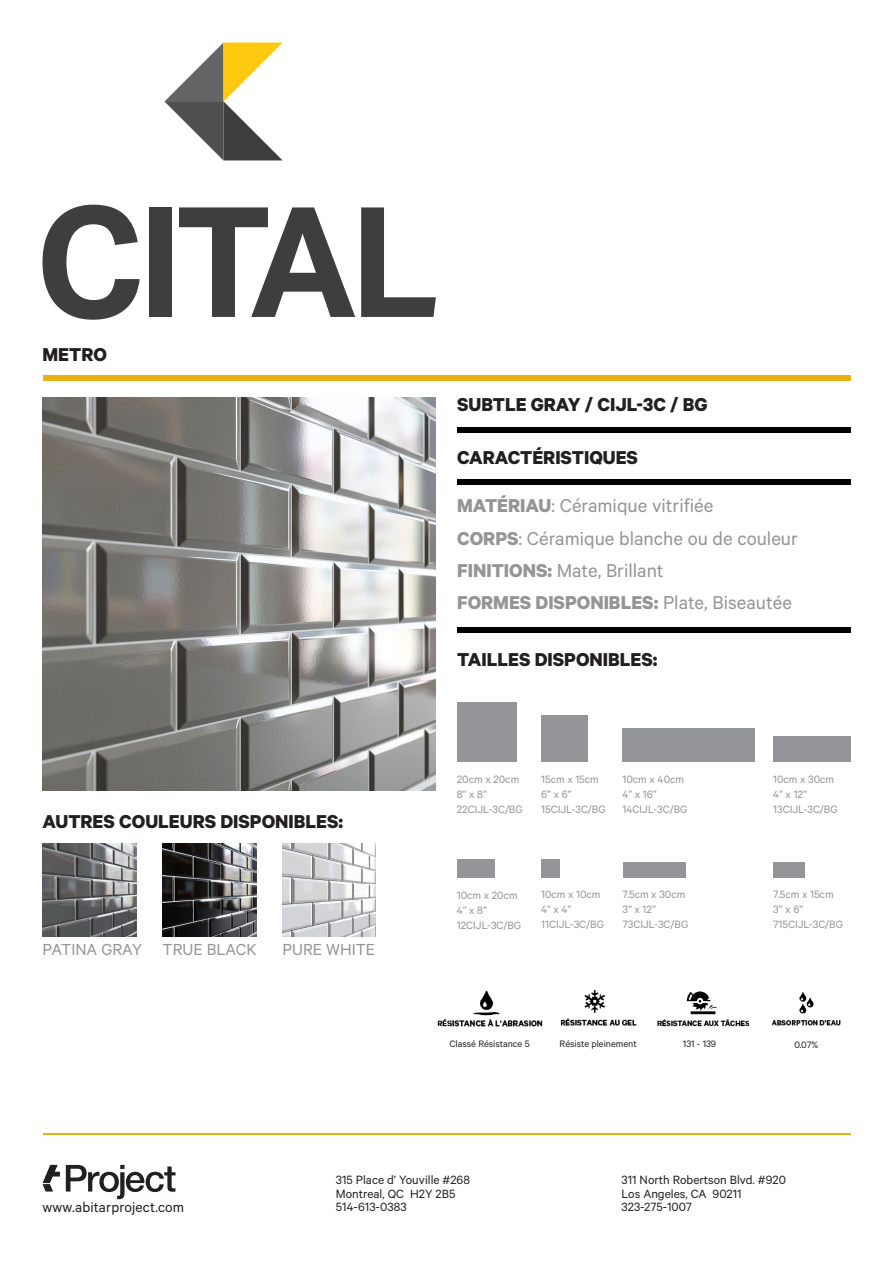
<style>
.page{position:relative;width:893px;height:1263px;background:#fff}
.page>*{position:absolute;margin:0;border:0;box-sizing:border-box;transform-origin:0 0}
.t1{font:21px/32.2px "Calibre";color:#939598}
.Calibre_Headings{font:700 21px "Calibre";color:#231f1f}
.Small_Infos{font:18px "Calibre";color:#939598}
.t2{font:15.75px "Calibre";letter-spacing:.01em;color:#231f20}
.t3{font:13.5px/13.5px "Calibre";color:#231f20}
.Body_Text{font:12px "Calibre";color:#939598}
.t4{font:10.5px "Calibre";color:#231f20}
.s1{font-weight:700}
</style>
<div class="page">
<img style="left:772px;top:992px;width:69px;height:34px">
<svg style="left:43px;top:205px;width:97px;height:115px"></svg>
<div style="left:149px;top:207px;width:22px;height:110px;background:#3e3e3f"></div>
<svg style="left:179px;top:207px;width:176px;height:110px"></svg>
<svg style="left:361px;top:207px;width:75px;height:110px"></svg>
<svg style="left:164px;top:43px;width:118px;height:117px"></svg>
<div style="left:457px;top:427px;width:393px;height:6px;background:#000"></div>
<div style="left:457px;top:627px;width:393px;height:6px;background:#000"></div>
<div style="left:457px;top:479px;width:393px;height:5px;background:#000"></div>
<div style="left:43px;top:375px;width:807px;height:6px;background:#efb012"></div>
<hr style="left:43px;top:1134px;width:807px;height:1px;background:#efb012">
<svg style="left:43px;top:1165px;width:17px;height:26px"></svg>
<svg style="left:66px;top:1165px;width:110px;height:34px"></svg>
<img style="left:437px;top:990px;width:106px;height:37px">
<img style="left:560px;top:990px;width:76px;height:36px">
<img style="left:657px;top:991px;width:93px;height:36px">
<div style="left:457px;top:703px;width:60px;height:59px;background:#939598"></div>
<div style="left:541px;top:715px;width:47px;height:47px;background:#939598"></div>
<div style="left:622px;top:728px;width:133px;height:33px;background:#939598"></div>
<div style="left:773px;top:736px;width:77px;height:26px;background:#939598"></div>
<div style="left:457px;top:859px;width:37px;height:19px;background:#939598"></div>
<div style="left:541px;top:859px;width:19px;height:19px;background:#939598"></div>
<div style="left:623px;top:862px;width:62px;height:16px;background:#939598"></div>
<div style="left:773px;top:862px;width:31px;height:16px;background:#939598"></div>
<img style="left:43px;top:398px;width:393px;height:393px">
<img style="left:43px;top:843px;width:93px;height:93px">
<img style="left:162px;top:843px;width:94px;height:93px">
<img style="left:282px;top:843px;width:94px;height:93px">
<h1 class="Calibre_Headings" style="left:43px;top:342px;width:66px">METRO</h1>
<h1 class="Calibre_Headings" style="left:43px;top:809px;width:302px">AUTRES COULEURS DISPONIBLES:</h1>
<p class="Small_Infos" style="left:43px;top:939px;width:101px">PATINA GRAY</p>
<p class="Small_Infos" style="left:162px;top:939px;width:96px">TRUE BLACK</p>
<p class="Small_Infos" style="left:282px;top:939px;width:94px">PURE WHITE</p>
<p class="Calibre_Headings" style="left:457px;top:392px;width:252px">SUBTLE GRAY / CIJL-3C / BG</p>
<h1 class="Calibre_Headings" style="left:457px;top:445px;width:182px">CARACTÉRISTIQUES</h1>
<h1 class="t1" style="left:457px;top:489px;width:342px"><span class="s1">MATÉRIAU</span>: Céramique vitrifiée<br><span class="s1">CORPS</span>: Céramique blanche ou de couleur <span class="s1">FINITIONS:</span> Mate, Brillant<br><span class="s1">FORMES DISPONIBLES:</span> Plate, Biseautée</h1>
<h1 class="Calibre_Headings" style="left:457px;top:646px;width:202px">TAILLES DISPONIBLES:</h1>
<p class="Body_Text" style="left:457px;top:772px;width:64px">20cm x 20cm</p>
<p class="Body_Text" style="left:457px;top:787px;width:32px">8” x 8”</p>
<p class="Body_Text" style="left:457px;top:802px;width:68px">22CIJL-3C/BG</p>
<p class="Body_Text" style="left:541px;top:772px;width:59px">15cm x 15cm</p>
<p class="Body_Text" style="left:541px;top:787px;width:32px">6” x 6”</p>
<p class="Body_Text" style="left:541px;top:802px;width:66px">15CIJL-3C/BG</p>
<p class="Body_Text" style="left:622px;top:772px;width:63px">10cm x 40cm</p>
<p class="Body_Text" style="left:622px;top:787px;width:36px">4” x 16”</p>
<p class="Body_Text" style="left:622px;top:802px;width:67px">14CIJL-3C/BG</p>
<p class="Body_Text" style="left:773px;top:772px;width:62px">10cm x 30cm</p>
<p class="Body_Text" style="left:773px;top:787px;width:35px">4” x 12”</p>
<p class="Body_Text" style="left:773px;top:802px;width:66px">13CIJL-3C/BG</p>
<p class="Body_Text" style="left:457px;top:888px;width:62px">10cm x 20cm</p>
<p class="Body_Text" style="left:457px;top:903px;width:32px">4” x 8”</p>
<p class="Body_Text" style="left:457px;top:918px;width:66px">12CIJL-3C/BG</p>
<p class="Body_Text" style="left:541px;top:888px;width:61px">10cm x 10cm</p>
<p class="Body_Text" style="left:541px;top:903px;width:32px">4” x 4”</p>
<p class="Body_Text" style="left:541px;top:918px;width:64px">11CIJL-3C/BG</p>
<p class="Body_Text" style="left:622px;top:888px;width:64px">7.5cm x 30cm</p>
<p class="Body_Text" style="left:622px;top:903px;width:35px">3” x 12”</p>
<p class="Body_Text" style="left:622px;top:918px;width:67px">73CIJL-3C/BG</p>
<p class="Body_Text" style="left:773px;top:888px;width:62px">7.5cm x 15cm</p>
<p class="Body_Text" style="left:773px;top:903px;width:32px">3” x 6”</p>
<p class="Body_Text" style="left:773px;top:918px;width:71px">715CIJL-3C/BG</p>
<p class="t4" style="left:449px;top:1038px;width:82px">Classé Résistance 5</p>
<p class="t4" style="left:683px;top:1038px;width:35px">131 - 139</p>
<p class="t4" style="left:560px;top:1038px;width:79px">Résiste pleinement</p>
<p class="t4" style="left:794px;top:1038px;width:25px">0.07%</p>
<p class="t3" style="left:336px;top:1173px;width:136px">315 Place d’ Youville #268<br>Montreal, QC H2Y 2B5<br>514-613-0383</p>
<p class="t3" style="left:622px;top:1173px;width:166px">311 North Robertson Blvd. #920<br>Los Angeles, CA 90211</p>
<h3 class="t2" style="left:43px;top:1197px;width:143px">www.abitarproject.com</h3>
<p class="t3" style="left:622px;top:1200px;width:72px">323-275-1007</p>
</div>
